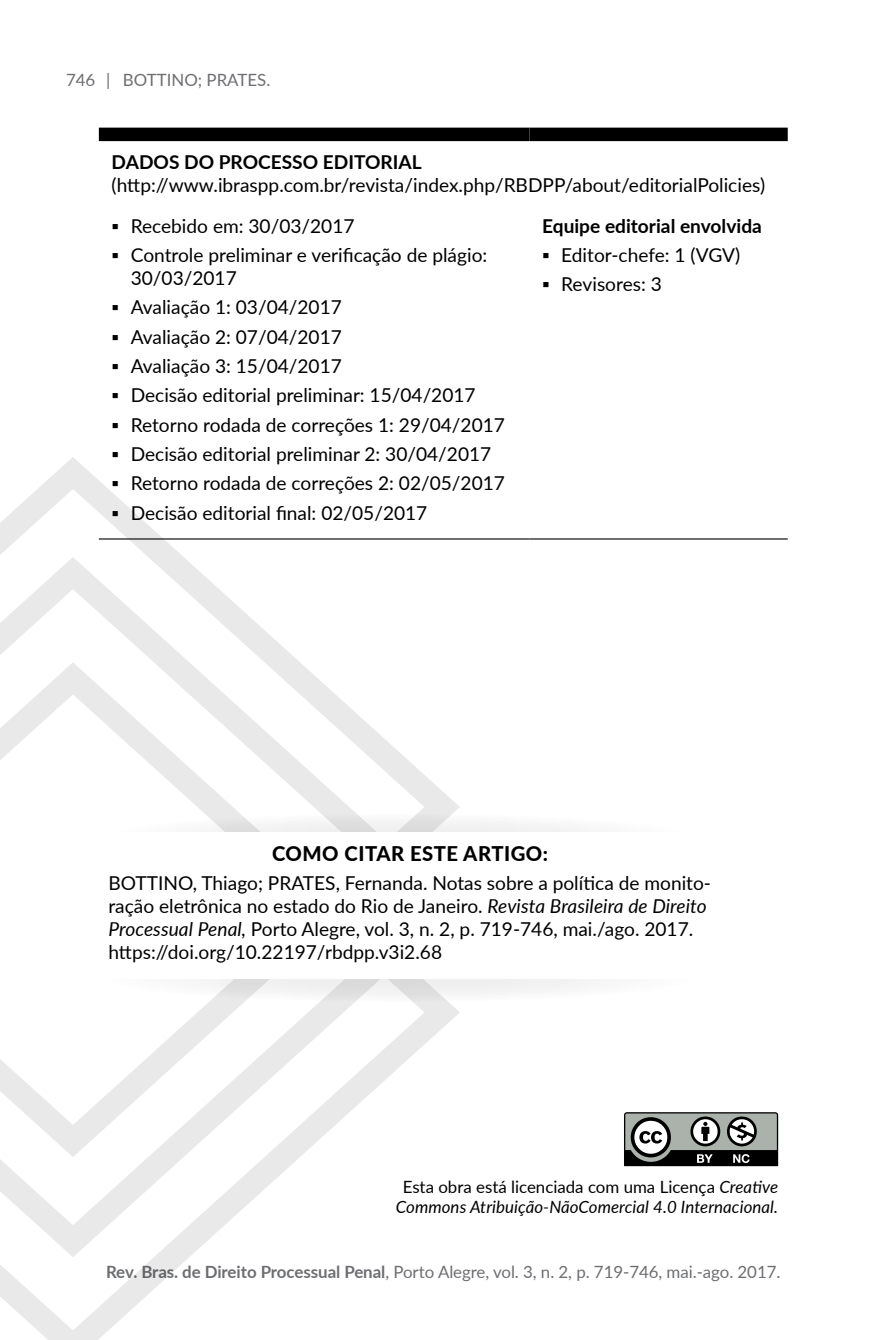
<style>
.page{position:relative;width:893px;height:1340px;background:#fff}
.page>*{position:absolute;margin:0;border:0;box-sizing:border-box;transform-origin:0 0}
.t1{font:800 20.25px "Lato";letter-spacing:.025em;color:#000}
.t2{font:19.12px/22.9px "Lato";color:#000}
.t3{font:700 19.12px "Lato";color:#000}
.t4{font:16.88px "Lato";letter-spacing:-.005em;color:#6d6e71}
.t5{font:italic 16.88px/20.2px "Lato";letter-spacing:.005em;color:#000;text-align:center}
.s1{font-style:italic}
.s2{font-style:normal}
.s3{font-weight:700}
</style>
<div class="page">
<div style="left:99px;top:128px;width:430px;height:13px;background:#000"></div>
<div style="left:529px;top:128px;width:259px;height:13px;background:#000"></div>
<hr style="left:99px;top:538px;width:430px;height:1px;background:#000">
<hr style="left:529px;top:538px;width:259px;height:1px;background:#000">
<svg style="left:0;top:457px;width:462px;height:84px"></svg>
<svg style="left:0;top:541px;width:282px;height:105px"></svg>
<svg style="left:0;top:646px;width:460px;height:693px"></svg>
<svg style="left:96px;top:813px;width:606px;height:47px;fill:#f5f5f5"></svg>
<svg style="left:96px;top:954px;width:606px;height:48px;fill:#f4f4f4"></svg>
<div style="left:96px;top:832px;width:608px;height:147px;background:#fff"></div>
<svg style="left:624px;top:1112px;width:155px;height:54px"></svg>
<p class="t4" style="left:66px;top:68px;width:206px">746 | Bottino; Prates.</p>
<p class="t3" style="left:112px;top:148px;width:312px">DADOS DO PROCESSO EDITORIAL</p>
<p class="t2" style="left:112px;top:173px;width:655px">(http://www.ibraspp.com.br/revista/index.php/RBDPP/about/editorialPolicies)</p>
<p class="t2" style="left:112px;top:213px;width:244px">▪ Recebido em: 30/03/2017</p>
<p class="t2" style="left:131px;top:243px;width:358px;text-indent:-19px">▪ Controle preliminar e verificação de plágio:<br>30/03/2017</p>
<p class="t2" style="left:112px;top:295px;width:232px">▪ Avaliação 1: 03/04/2017</p>
<p class="t2" style="left:112px;top:324px;width:232px">▪ Avaliação 2: 07/04/2017</p>
<p class="t2" style="left:112px;top:354px;width:232px">▪ Avaliação 3: 15/04/2017</p>
<p class="t2" style="left:112px;top:383px;width:366px">▪ Decisão editorial preliminar: 15/04/2017</p>
<p class="t2" style="left:112px;top:412px;width:395px">▪ Retorno rodada de correções 1: 29/04/2017</p>
<p class="t2" style="left:112px;top:442px;width:381px">▪ Decisão editorial preliminar 2: 30/04/2017</p>
<p class="t2" style="left:112px;top:471px;width:395px">▪ Retorno rodada de correções 2: 02/05/2017</p>
<p class="t2" style="left:112px;top:500px;width:317px">▪ Decisão editorial final: 02/05/2017</p>
<p class="t3" style="left:542px;top:212px;width:221px">Equipe editorial envolvida</p>
<p class="t2" style="left:542px;top:243px;width:200px">▪ Editor-chefe: 1 (VGV)</p>
<p class="t2" style="left:542px;top:272px;width:121px">▪ Revisores: 3</p>
<p class="t1" style="left:272px;top:838px;width:107px">COMO CITAR</p>
<p class="t1" style="left:410px;top:838px;width:13px">ESTE</p>
<p class="t1" style="left:463px;top:838px;width:15px">ART</p>
<p class="t1" style="left:504px;top:838px;width:46px">IGO:</p>
<p class="t2" style="left:108px;top:870px;width:604px">BOTTINO, Thiago; PRATES, Fernanda. Notas sobre a política de monito&shy;ração eletrônica no estado do Rio de Janeiro. <span class="s1">Revista Brasileira de Direito Processual Penal,</span> Porto Alegre, vol. 3, n. 2, p. 719-746, mai./ago. 2017. https://doi.org/10.22197/rbdpp.v3i2.68</p>
<p class="t5" style="left:396px;top:1175px;width:384px"><span class="s2">Esta obra está licenciada com uma Licença</span> Creative<br>Commons Atribuição-NãoComercial 4.0 Internacional.</p>
<p class="t4" style="left:106px;top:1259px;width:676px"><span class="s3">Rev. Bras. de Direito Processual Penal</span>, Porto Alegre, vol. 3, n. 2, p. 719-746, mai.-ago. 2017.</p>
</div>
